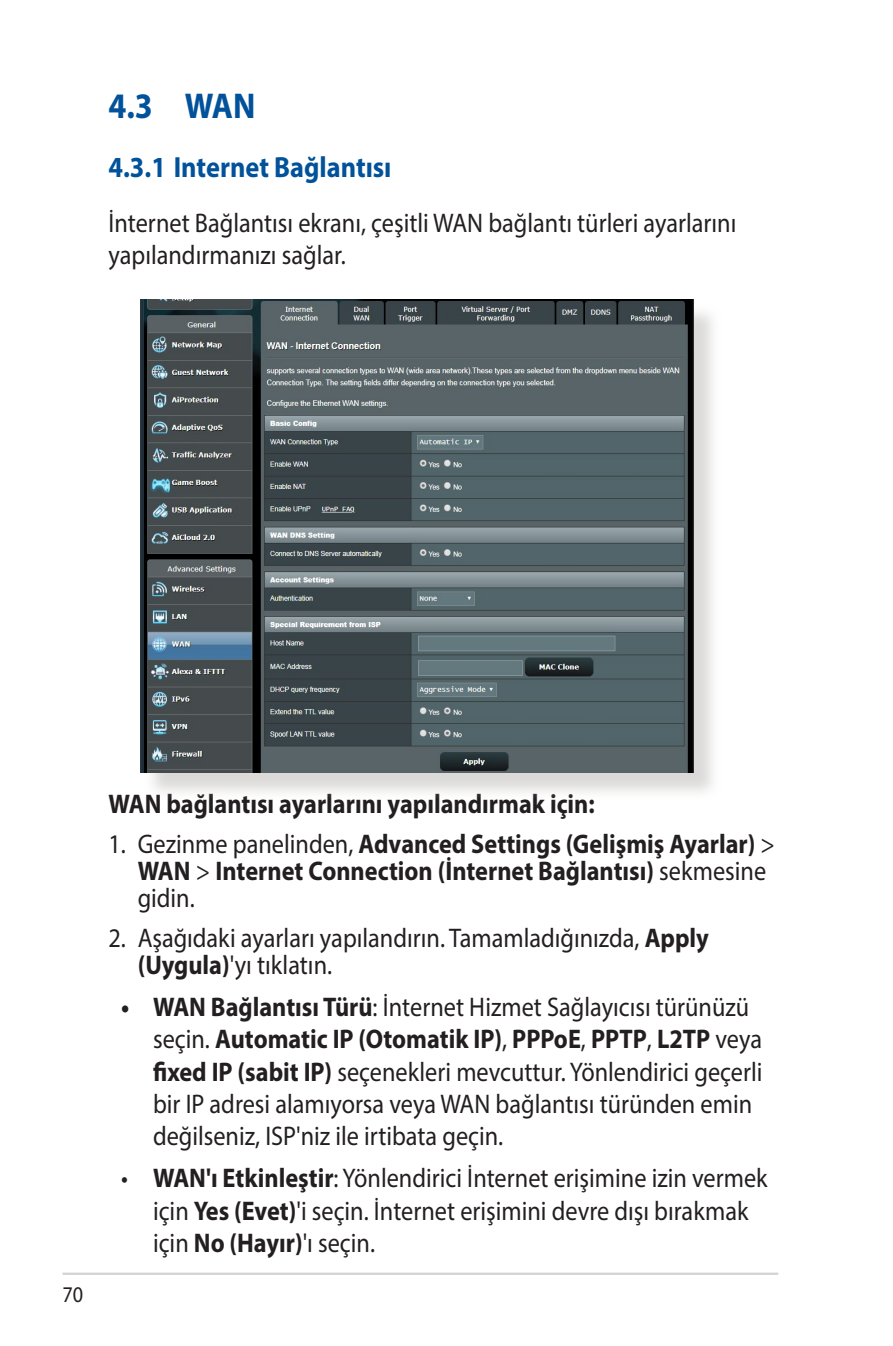
<style>
.page{position:relative;width:893px;height:1346px;background:#fff}
.page>*{position:absolute;margin:0;border:0;box-sizing:border-box;transform-origin:0 0}
.WL_Header_1{font:700 36px "Myriad Pro";color:#01529a;scale:.9 1}
.WL_Header_2{font:700 29.25px "Myriad Pro";color:#01529a;scale:.9 1}
.WL_Body_Text{font:27px/32.4px "Myriad Pro";color:#231f20;scale:.9 1}
.WL_Body_Text_-_List{font:700 27px/27px "Myriad Pro";color:#231f20;scale:.9 1}
.WL_Body_Text_-_List-2{font:27px/27px "Myriad Pro";color:#231f20;scale:.9 1}
.t1{font:22.5px "Myriad Pro";color:#231f20;scale:.9 1}
.s1{font-weight:400}
.s2{font-weight:700}
</style>
<div class="page">
<hr style="left:63px;top:1272px;width:715px;height:3px;background:#d1d2d4">
<div style="left:144px;top:303px;width:577px;height:497px;background:#cfcecb;opacity:.75"></div>
<img style="left:140px;top:300px;width:554px;height:472px">
<p class="WL_Header_1" style="left:108px;top:82px;width:165px">4.3 WAN</p>
<p class="WL_Header_2" style="left:108px;top:148px;width:316px">4.3.1 Internet Bağlantısı</p>
<p class="WL_Body_Text" style="left:108px;top:206px;width:699px">İnternet Bağlantısı ekranı, çeşitli WAN bağlantı türleri ayarlarını yapılandırmanızı sağlar.</p>
<p class="t1" style="left:63px;top:1281px;width:25px">70</p>
<p class="WL_Body_Text_-_List" style="left:108px;top:790px;width:542px">WAN bağlantısı ayarlarını yapılandırmak için:</p>
<p class="WL_Body_Text_-_List" style="left:138px;top:829px;width:710px;text-indent:-29px"><span class="s1">1. Gezinme panelinden,</span> Advanced Settings (Gelişmiş Ayarlar) <span class="s1">&gt;<br></span>WAN <span class="s1">&gt;</span> Internet Connection (İnternet Bağlantısı) <span class="s1">sekmesine gidin.</span></p>
<p class="WL_Body_Text_-_List-2" style="left:138px;top:924px;width:636px;text-indent:-29px">2. Aşağıdaki ayarları yapılandırın. Tamamladığınızda, <span class="s2">Apply (Uygula)</span>'yı tıklatın.</p>
<p class="WL_Body_Text" style="left:153px;top:990px;width:679px;text-indent:-32px"><span class="s2">• WAN Bağlantısı Türü</span>: İnternet Hizmet Sağlayıcısı türünüzü seçin. <span class="s2">Automatic IP (Otomatik IP)</span>, <span class="s2">PPPoE</span>, <span class="s2">PPTP</span>, <span class="s2">L2TP</span> veya <span class="s2">fixed IP (sabit IP)</span> seçenekleri mevcuttur. Yönlendirici geçerli bir IP adresi alamıyorsa veya WAN bağlantısı türünden emin değilseniz, ISP'niz ile irtibata geçin.</p>
<p class="WL_Body_Text" style="left:153px;top:1161px;width:684px;text-indent:-32px">• <span class="s2">WAN'ı Etkinleştir</span>: Yönlendirici İnternet erişimine izin vermek için <span class="s2">Yes (Evet)</span>'i seçin. İnternet erişimini devre dışı bırakmak için <span class="s2">No (Hayır)</span>'ı seçin.</p>
</div>
